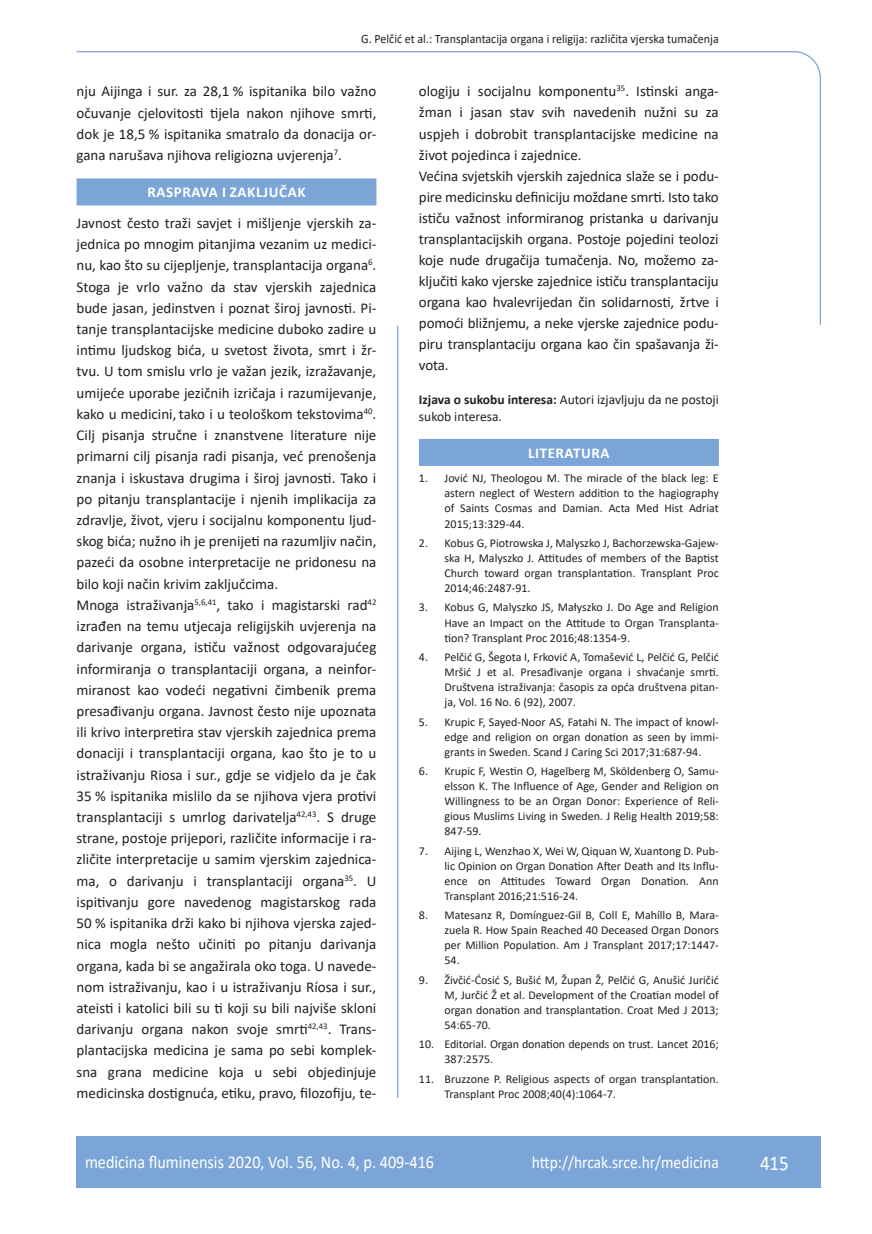
<style>
.page{position:relative;width:872px;height:1234px;background:#fff}
.page>*{position:absolute;margin:0;border:0;box-sizing:border-box;transform-origin:0 0}
.t1{font:21px "Calibri";color:#fff;scale:.9 1}
.t2{font:18px "Calibri";color:#fff;scale:.9 1}
.t3{font:17.25px "Calibri";color:#fff;scale:.9 1}
.osnovni_tekst{font:15px/21.1px "Calibri";color:#231f20;text-align:justify}
.naslov_ruler{font:700 15px "Calibri";letter-spacing:.04em;color:#fff}
.izjava{font:13.5px/16.5px "Calibri";color:#231f20}
.glava{font:12.75px "Calibri";color:#231f20;scale:.94 1}
.literatura{font:12px/15px "Calibri";color:#231f20;text-align:justify}
.s1{font-weight:700}
</style>
<div class="page">
<svg style="left:76px;top:51px;width:745px;height:275px"></svg>
<hr style="left:397px;top:325px;width:1px;height:772px;background:#7ca5d7">
<div style="left:77px;top:1135px;width:744px;height:51px;background:#7ca5d7"></div>
<div style="left:77px;top:178px;width:299px;height:27px;background:#7ca5d7"></div>
<div style="left:419px;top:439px;width:300px;height:27px;background:#7ca5d7"></div>
<p class="glava" style="left:361px;top:29px;width:382px">G. Pelčić et al.: Transplantacija organa i religija: različita vjerska tumačenja</p>
<p class="osnovni_tekst" style="left:77px;top:80px;width:301px">nju Aijinga i sur. za 28,1 % ispitanika bilo važno očuvanje cjelovitosti tijela nakon njihove smrti, dok je 18,5 % ispitanika smatralo da donacija or&shy;gana narušava njihova religiozna uvjerenja<sup>7</sup>.</p>
<p class="naslov_ruler" style="left:147px;top:182px;width:160px">RASPRAVA I ZAKLJUČAK</p>
<p class="osnovni_tekst" style="left:77px;top:212px;width:301px">Javnost često traži savjet i mišljenje vjerskih za&shy;jednica po mnogim pitanjima vezanim uz medici&shy;nu, kao što su cijepljenje, transplantacija organa<sup>6</sup>.<br>Stoga je vrlo važno da stav vjerskih zajednica bude jasan, jedinstven i poznat široj javnosti. Pi&shy;tanje transplantacijske medicine duboko zadire u intimu ljudskog bića, u svetost života, smrt i žr&shy;tvu. U tom smislu vrlo je važan jezik, izražavanje, umijeće uporabe jezičnih izričaja i razumijevanje, kako u medicini, tako i u teološkom tekstovima<sup>40</sup>.<br>Cilj pisanja stručne i znanstvene literature nije primarni cilj pisanja radi pisanja, već prenošenja znanja i iskustava drugima i široj javnosti. Tako i po pitanju transplantacije i njenih implikacija za zdravlje, život, vjeru i socijalnu komponentu ljud&shy;skog bića; nužno ih je prenijeti na razumljiv način, pazeći da osobne interpretacije ne pridonesu na bilo koji način krivim zaključcima.</p>
<p class="osnovni_tekst" style="left:77px;top:593px;width:301px">Mnoga istraživanja<sup>5,6,41</sup>, tako i magistarski rad<sup>42 </sup>izrađen na temu utjecaja religijskih uvjerenja na darivanje organa, ističu važnost odgovarajućeg informiranja o transplantaciji organa, a neinfor&shy;miranost kao vodeći negativni čimbenik prema presađivanju organa. Javnost često nije upoznata ili krivo interpretira stav vjerskih zajednica prema donaciji i transplantaciji organa, kao što je to u istraživanju Riosa i sur., gdje se vidjelo da je čak 35 % ispitanika mislilo da se njihova vjera protivi transplantaciji s umrlog darivatelja<sup>42,43</sup>. S druge strane, postoje prijepori, različite informacije i ra&shy;zličite interpretacije u samim vjerskim zajednica&shy;ma, o darivanju i transplantaciji organa<sup>35</sup>. U ispitivanju gore navedenog magistarskog rada 50 % ispitanika drži kako bi njihova vjerska zajed&shy;nica mogla nešto učiniti po pitanju darivanja organa, kada bi se angažirala oko toga. U navede&shy;nom istraživanju, kao i u istraživanju Ríosa i sur., ateisti i katolici bili su ti koji su bili najviše skloni darivanju organa nakon svoje smrti<sup>42,43</sup>. Trans&shy;plantacijska medicina je sama po sebi komplek&shy;sna grana medicine koja u sebi objedinjuje medicinska dostignuća, etiku, pravo, filozofiju, te-</p>
<p class="osnovni_tekst" style="left:419px;top:80px;width:301px">ologiju i socijalnu komponentu<sup>35</sup>. Istinski anga&shy;žman i jasan stav svih navedenih nužni su za uspjeh i dobrobit transplantacijske medicine na život pojedinca i zajednice.</p>
<p class="osnovni_tekst" style="left:419px;top:165px;width:301px">Većina svjetskih vjerskih zajednica slaže se i podu&shy;pire medicinsku definiciju moždane smrti. Isto tako ističu važnost informiranog pristanka u darivanju transplantacijskih organa. Postoje pojedini teolozi koje nude drugačija tumačenja. No, možemo za&shy;ključiti kako vjerske zajednice ističu transplantaciju organa kao hvalevrijedan čin solidarnosti, žrtve i pomoći bližnjemu, a neke vjerske zajednice podu&shy;piru transplantaciju organa kao čin spašavanja ži&shy;vota.</p>
<p class="izjava" style="left:419px;top:391px;width:301px"><span class="s1">Izjava o sukobu interesa:</span> Autori izjavljuju da ne postoji sukob interesa.</p>
<p class="naslov_ruler" style="left:528px;top:442px;width:83px">LITERATURA</p>
<p class="literatura" style="left:444px;top:470px;width:276px;text-indent:-26px">1. Jović NJ, Theologou M. The miracle of the black leg: E astern neglect of Western addition to the hagiography of Saints Cosmas and Damian. Acta Med Hist Adriat 2015;13:329-44.</p>
<p class="literatura" style="left:444px;top:535px;width:276px;text-indent:-26px">2. Kobus G, Piotrowska J, Malyszko J, Bachorzewska-Gajew&shy;ska H, Malyszko J. Attitudes of members of the Baptist Church toward organ transplantation. Transplant Proc 2014;46:2487-91.</p>
<p class="literatura" style="left:444px;top:599px;width:276px;text-indent:-26px">3. Kobus G, Malyszko JS, Małyszko J. Do Age and Religion Have an Impact on the Attitude to Organ Transplanta&shy;tion? Transplant Proc 2016;48:1354-9.</p>
<p class="literatura" style="left:444px;top:649px;width:276px;text-indent:-26px">4. Pelčić G, Šegota I, Frković A, Tomašević L, Pelčić G, Pelčić Mršić J et al. Presađivanje organa i shvaćanje smrti.<br>Društvena istraživanja: časopis za opća društvena pitan&shy;ja, Vol. 16 No. 6 (92), 2007.</p>
<p class="literatura" style="left:444px;top:713px;width:276px;text-indent:-26px">5. Krupic F, Sayed-Noor AS, Fatahi N. The impact of knowl&shy;edge and religion on organ donation as seen by immi&shy;grants in Sweden. Scand J Caring Sci 2017;31:687-94.</p>
<p class="literatura" style="left:444px;top:763px;width:276px;text-indent:-26px">6. Krupic F, Westin O, Hagelberg M, Sköldenberg O, Samu&shy;elsson K. The Influence of Age, Gender and Religion on Willingness to be an Organ Donor: Experience of Reli&shy;gious Muslims Living in Sweden. J Relig Health 2019;58:<br>847-59.</p>
<p class="literatura" style="left:444px;top:842px;width:276px;text-indent:-26px">7. Aijing L, Wenzhao X, Wei W, Qiquan W, Xuantong D. Pub&shy;lic Opinion on Organ Donation After Death and Its Influ&shy;ence on Attitudes Toward Organ Donation. Ann Transplant 2016;21:516-24.</p>
<p class="literatura" style="left:444px;top:907px;width:276px;text-indent:-26px">8. Matesanz R, Domínguez-Gil B, Coll E, Mahíllo B, Mara&shy;zuela R. How Spain Reached 40 Deceased Organ Donors per Million Population. Am J Transplant 2017;17:1447- 54.</p>
<p class="literatura" style="left:444px;top:971px;width:276px;text-indent:-26px">9. Živčić-Ćosić S, Bušić M, Župan Ž, Pelčić G, Anušić Juričić M, Jurčić Ž et al. Development of the Croatian model of organ donation and transplantation. Croat Med J 2013; 54:65-70.</p>
<p class="literatura" style="left:444px;top:1036px;width:276px;text-indent:-26px">10. Editorial. Organ donation depends on trust. Lancet 2016;<br>387:2575.</p>
<p class="literatura" style="left:444px;top:1070px;width:276px;text-indent:-26px">11. Bruzzone P. Religious aspects of organ transplantation.<br>Transplant Proc 2008;40(4):1064-7.</p>
<p class="t2" style="left:85px;top:1149px;width:389px">medicina fluminensis 2020, Vol. 56, No. 4, p. 409-416</p>
<p class="t3" style="left:532px;top:1150px;width:209px">http://hrcak.srce.hr/medicina</p>
<p class="t1" style="left:760px;top:1147px;width:33px">415</p>
</div>
